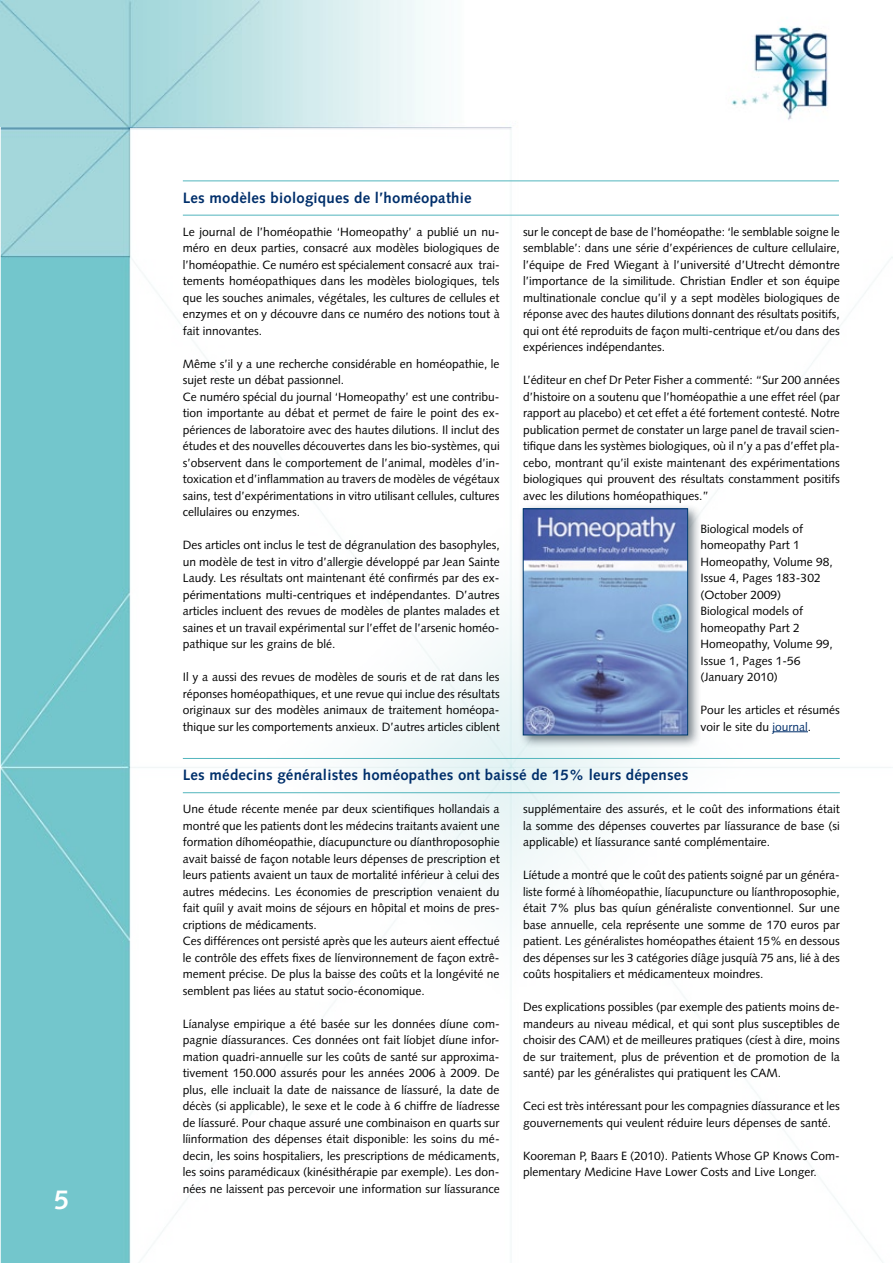
<style>
.page{position:relative;width:893px;height:1263px;background:#fff}
.page>*{position:absolute;margin:0;border:0;box-sizing:border-box;transform-origin:0 0}
.t1{font:700 27px "Syntax LT";color:#fff}
.t2{font:700 15px "Syntax LT";letter-spacing:.015em;color:#002f6b}
.t3{font:12px/16.5px "Syntax LT";color:#000;text-align:justify}
.s1{color:#002f6b}
</style>
<div class="page">
<img style="left:0;top:0;width:828px;height:1263px">
<div style="left:130px;top:128px;width:763px;height:1135px;background:#fff"></div>
<hr style="left:0;top:128px;width:1px;height:1135px;background:#fff">
<hr style="left:183px;top:758px;width:657px;height:1px;background:#52b5bd">
<hr style="left:183px;top:792px;width:657px;height:1px;background:#52b5bd">
<hr style="left:183px;top:180px;width:656px;height:1px;background:#52b5bd">
<hr style="left:183px;top:215px;width:656px;height:1px;background:#52b5bd">
<hr style="left:773px;top:731px;width:35px;height:1px;background:#002f6b">
<div style="left:518px;top:503px;width:183px;height:245px;background:#303f4b;opacity:.65"></div>
<img style="left:525px;top:511px;width:161px;height:222px">
<div style="left:523px;top:509px;width:165px;height:226px;border:1px solid #003b6c"></div>
<h1 class="t1" style="left:54px;top:1184px;width:17px">5</h1>
<p class="t2" style="left:183px;top:189px;width:290px">Les modèles biologiques de l’homéopathie</p>
<p class="t3" style="left:183px;top:223px;width:318px">Le journal de l’homéopathie ‘Homeopathy’ a publié un nu&shy;méro en deux parties, consacré aux modèles biologiques de l’homéopathie. Ce numéro est spécialement consacré aux trai&shy;tements homéopathiques dans les modèles biologiques, tels que les souches animales, végétales, les cultures de cellules et enzymes et on y découvre dans ce numéro des notions tout à fait innovantes.</p>
<p class="t3" style="left:183px;top:355px;width:318px;text-align:left">Même s’il y a une recherche considérable en homéopathie, le sujet reste un débat passionnel.<br>Ce numéro spécial du journal ‘Homeopathy’ est une contribu&shy;tion importante au débat et permet de faire le point des ex&shy;périences de laboratoire avec des hautes dilutions. Il inclut des études et des nouvelles découvertes dans les bio-systèmes, qui s’observent dans le comportement de l’animal, modèles d’in&shy;toxication et d’inflammation au travers de modèles de végétaux sains, test d’expérimentations in vitro utilisant cellules, cultures cellulaires ou enzymes.</p>
<p class="t3" style="left:183px;top:537px;width:318px">Des articles ont inclus le test de dégranulation des basophyles, un modèle de test in vitro d’allergie développé par Jean Sainte Laudy. Les résultats ont maintenant été confirmés par des ex&shy;périmentations multi-centriques et indépendantes. D’autres articles incluent des revues de modèles de plantes malades et saines et un travail expérimental sur l’effet de l’arsenic homéo&shy;pathique sur les grains de blé.</p>
<p class="t3" style="left:183px;top:669px;width:318px">Il y a aussi des revues de modèles de souris et de rat dans les réponses homéopathiques, et une revue qui inclue des résultats originaux sur des modèles animaux de traitement homéopa&shy;thique sur les comportements anxieux. D’autres articles ciblent</p>
<p class="t3" style="left:523px;top:223px;width:318px">sur le concept de base de l’homéopathe: ‘le semblable soigne le semblable’: dans une série d’expériences de culture cellulaire, l’équipe de Fred Wiegant à l’université d’Utrecht démontre l’importance de la similitude. Christian Endler et son équipe multinationale conclue qu’il y a sept modèles biologiques de réponse avec des hautes dilutions donnant des résultats positifs, qui ont été reproduits de façon multi-centrique et/ou dans des expériences indépendantes.</p>
<p class="t3" style="left:523px;top:372px;width:318px">L’éditeur en chef Dr Peter Fisher a commenté: “Sur 200 années d’histoire on a soutenu que l’homéopathie a une effet réel (par rapport au placebo) et cet effet a été fortement contesté. Notre publication permet de constater un large panel de travail scien&shy;tifique dans les systèmes biologiques, où il n’y a pas d’effet pla&shy;cebo, montrant qu’il existe maintenant des expérimentations biologiques qui prouvent des résultats constamment positifs avec les dilutions homéopathiques.”</p>
<p class="t3" style="left:701px;top:520px;width:134px;text-align:left">Biological models of homeopathy Part 1<br>Homeopathy, Volume 98,<br>Issue 4, Pages 183-302 (October 2009)<br>Biological models of homeopathy Part 2<br>Homeopathy, Volume 99,<br>Issue 1, Pages 1-56 (January 2010)</p>
<p class="t3" style="left:701px;top:702px;width:141px">Pour les articles et résumés voir le site du <span class="s1">journal</span>.</p>
<p class="t2" style="left:183px;top:766px;width:507px">Les médecins généralistes homéopathes ont baissé de 15% leurs dépenses</p>
<p class="t3" style="left:183px;top:801px;width:318px;text-align:left">Une étude récente menée par deux scientifiques hollandais a montré que les patients dont les médecins traitants avaient une formation díhoméopathie, díacupuncture ou díanthroposophie avait baissé de façon notable leurs dépenses de prescription et leurs patients avaient un taux de mortalité inférieur à celui des autres médecins. Les économies de prescription venaient du fait quíil y avait moins de séjours en hôpital et moins de pres&shy;criptions de médicaments.<br>Ces différences ont persisté après que les auteurs aient effectué le contrôle des effets fixes de líenvironnement de façon extrê&shy;mement précise. De plus la baisse des coûts et la longévité ne semblent pas liées au statut socio-économique.</p>
<p class="t3" style="left:183px;top:1015px;width:318px">Líanalyse empirique a été basée sur les données díune com&shy;pagnie díassurances. Ces données ont fait líobjet díune infor&shy;mation quadri-annuelle sur les coûts de santé sur approxima&shy;tivement 150.000 assurés pour les années 2006 à 2009. De plus, elle incluait la date de naissance de líassuré, la date de décès (si applicable), le sexe et le code à 6 chiffre de líadresse de líassuré. Pour chaque assuré une combinaison en quarts sur líinformation des dépenses était disponible: les soins du mé&shy;decin, les soins hospitaliers, les prescriptions de médicaments, les soins paramédicaux (kinésithérapie par exemple). Les don&shy;nées ne laissent pas percevoir une information sur líassurance</p>
<p class="t3" style="left:523px;top:801px;width:318px">supplémentaire des assurés, et le coût des informations était la somme des dépenses couvertes par líassurance de base (si applicable) et líassurance santé complémentaire.</p>
<p class="t3" style="left:523px;top:867px;width:318px">Líétude a montré que le coût des patients soigné par un généra&shy;liste formé à líhoméopathie, líacupuncture ou líanthroposophie, était 7% plus bas quíun généraliste conventionnel. Sur une base annuelle, cela représente une somme de 170 euros par patient. Les généralistes homéopathes étaient 15% en dessous des dépenses sur les 3 catégories díâge jusquíà 75 ans, lié à des coûts hospitaliers et médicamenteux moindres.</p>
<p class="t3" style="left:523px;top:999px;width:318px">Des explications possibles (par exemple des patients moins de&shy;mandeurs au niveau médical, et qui sont plus susceptibles de choisir des CAM) et de meilleures pratiques (cíest à dire, moins de sur traitement, plus de prévention et de promotion de la santé) par les généralistes qui pratiquent les CAM.</p>
<p class="t3" style="left:523px;top:1098px;width:318px">Ceci est très intéressant pour les compagnies díassurance et les gouvernements qui veulent réduire leurs dépenses de santé.</p>
<p class="t3" style="left:523px;top:1147px;width:318px">Kooreman P, Baars E (2010). Patients Whose GP Knows Com&shy;plementary Medicine Have Lower Costs and Live Longer.</p>
</div>
